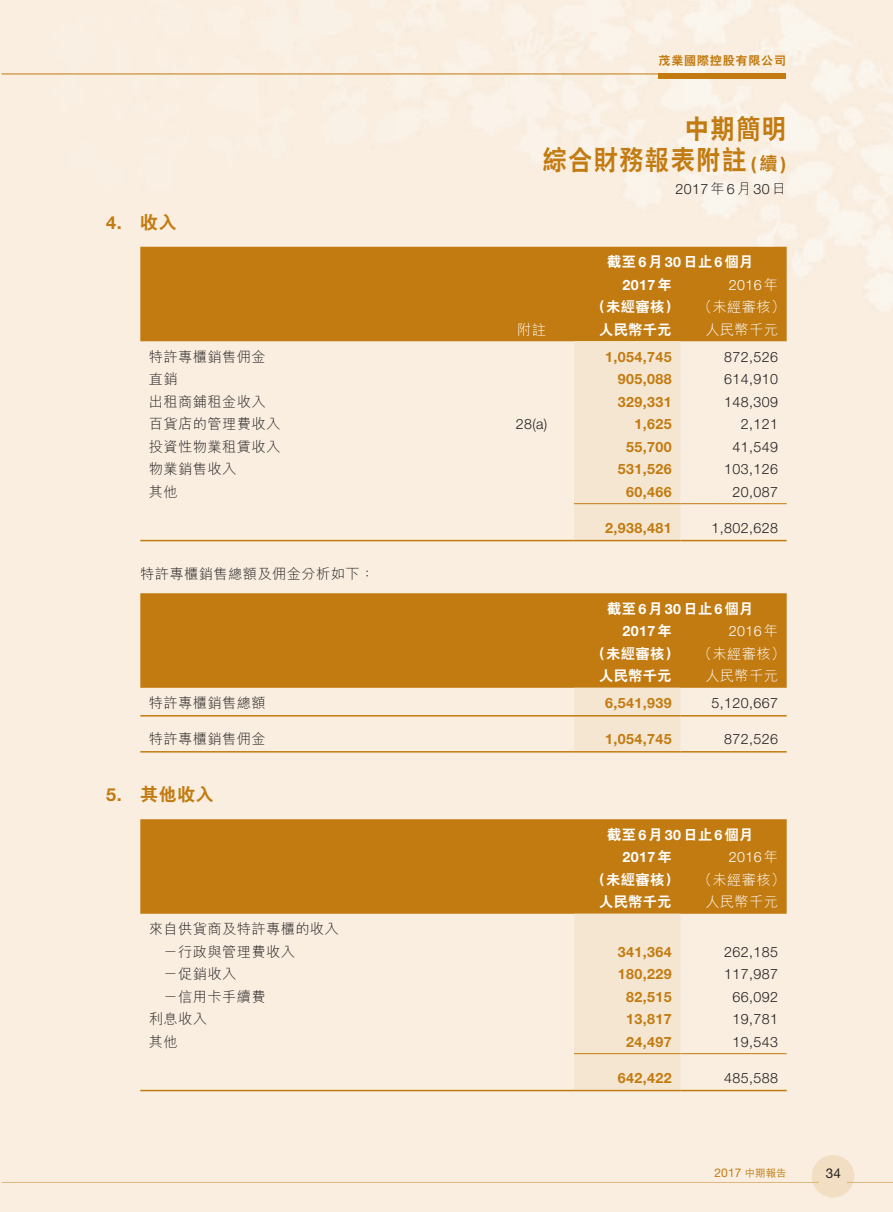
<style>
.page{position:relative;width:893px;height:1212px;background:#fff}
.page>*{position:absolute;margin:0;border:0;box-sizing:border-box;transform-origin:0 0}
.t1{font:800 27px "C Hei 2 HK";letter-spacing:.055em;color:#c27b11;scale:.9 1}
._3__標題{font:700 18px "Helvetica Neue LT Std";color:#c27b11}
._3__標題-2{font:800 18px "C Hei 2 HK";letter-spacing:.03em;color:#c27b11}
._1__內文{font:300 14.25px "Helvetica Neue LT Std";letter-spacing:.03em;color:#231f20}
._1__內文-2{font:300 14.25px "M Hei HK";letter-spacing:.03em;color:#231f20}
._1__內文-3{font:700 14.25px "Helvetica Neue LT Std";letter-spacing:.03em;color:#c27b11}
._1__內文-4{font:800 14.25px "C Hei 2 HK";letter-spacing:.03em;color:#fff}
._1__內文-5{font:300 14.25px "M Hei HK";letter-spacing:.03em;color:#fff}
._1__內文-6{font:300 14.25px "Helvetica Neue LT Std";letter-spacing:.03em;color:#fff}
._1__內文-7{font:700 14.25px "Helvetica Neue LT Std";letter-spacing:.03em;color:#fff}
.t2{font:13.5px "Helvetica Neue LT Std";color:#231f20}
.t3{font:800 12px "C Hei 2 HK";letter-spacing:.07em;color:#c27b11}
.t4{font:12px "Helvetica Neue LT Std";color:#c27b11}
.t5{font:500 10.5px "M Hei HK";color:#c27b11}
.s1{font-family:"C Hei 2 HK";font-weight:800}
.s2{font-family:"M Hei HK"}
.s3{font-family:"Helvetica Neue LT Std";font-weight:700}
</style>
<div class="page">
<div style="left:1px;top:0;width:892px;height:1212px;background:#f9eee0"></div>
<div style="left:812px;top:1155px;width:42px;height:42px;background:#f2dec3;border-radius:50%"></div>
<hr style="left:2px;top:1182px;width:816px;height:1px;background:#dfb57c">
<hr style="left:848px;top:1182px;width:45px;height:1px;background:#dfb57c">
<hr style="left:2px;top:74px;width:784px;height:1px;background:#c27b11">
<div style="left:658px;top:74px;width:128px;height:5px;background:#c27b11"></div>
<div style="left:140px;top:247px;width:647px;height:94px;background:#c27b11"></div>
<div style="left:574px;top:341px;width:106px;height:198px;background:#f5e6d1"></div>
<hr style="left:574px;top:503px;width:106px;height:1px;background:#c27b11">
<hr style="left:680px;top:503px;width:107px;height:1px;background:#c27b11">
<hr style="left:140px;top:540px;width:349px;height:1px;background:#c27b11">
<hr style="left:489px;top:540px;width:85px;height:1px;background:#c27b11">
<hr style="left:574px;top:540px;width:106px;height:1px;background:#c27b11">
<hr style="left:680px;top:540px;width:107px;height:1px;background:#c27b11">
<div style="left:140px;top:593px;width:647px;height:95px;background:#c27b11"></div>
<div style="left:574px;top:688px;width:106px;height:63px;background:#f5e6d1"></div>
<hr style="left:140px;top:715px;width:434px;height:1px;background:#c27b11">
<hr style="left:574px;top:715px;width:106px;height:1px;background:#c27b11">
<hr style="left:680px;top:715px;width:107px;height:1px;background:#c27b11">
<hr style="left:140px;top:751px;width:434px;height:1px;background:#c27b11">
<hr style="left:574px;top:751px;width:106px;height:1px;background:#c27b11">
<hr style="left:680px;top:751px;width:107px;height:1px;background:#c27b11">
<div style="left:140px;top:819px;width:647px;height:95px;background:#c27b11"></div>
<div style="left:574px;top:914px;width:106px;height:175px;background:#f5e6d1"></div>
<hr style="left:574px;top:1053px;width:106px;height:1px;background:#c27b11">
<hr style="left:680px;top:1053px;width:107px;height:1px;background:#c27b11">
<hr style="left:140px;top:1090px;width:434px;height:1px;background:#c27b11">
<hr style="left:574px;top:1090px;width:106px;height:1px;background:#c27b11">
<hr style="left:680px;top:1090px;width:107px;height:1px;background:#c27b11">
<p class="_3__標題" style="left:106px;top:211px;width:17px">4.</p>
<p class="_3__標題-2" style="left:140px;top:213px;width:38px">收入</p>
<p class="_1__內文-2" style="left:149px;top:349px;width:118px">特許專櫃銷售佣金</p>
<p class="_1__內文-2" style="left:149px;top:372px;width:30px">直銷</p>
<p class="_1__內文-2" style="left:149px;top:394px;width:118px">出租商鋪租金收入</p>
<p class="_1__內文-2" style="left:149px;top:417px;width:133px">百貨店的管理費收入</p>
<p class="_1__內文-2" style="left:149px;top:439px;width:133px">投資性物業租賃收入</p>
<p class="_1__內文-2" style="left:149px;top:462px;width:89px">物業銷售收入</p>
<p class="_1__內文-2" style="left:149px;top:484px;width:30px">其他</p>
<p class="_1__內文-2" style="left:140px;top:567px;width:235px">特許專櫃銷售總額及佣金分析如下：</p>
<p class="_3__標題" style="left:106px;top:784px;width:17px">5.</p>
<p class="_1__內文-2" style="left:149px;top:696px;width:118px">特許專櫃銷售總額</p>
<p class="_1__內文-2" style="left:149px;top:732px;width:118px">特許專櫃銷售佣金</p>
<p class="_3__標題-2" style="left:140px;top:785px;width:75px">其他收入</p>
<p class="_1__內文-2" style="left:149px;top:922px;width:192px">來自供貨商及特許專櫃的收入</p>
<p class="_1__內文-2" style="left:163px;top:944px;width:133px">－行政與管理費收入</p>
<p class="_1__內文-2" style="left:163px;top:967px;width:74px">－促銷收入</p>
<p class="_1__內文-2" style="left:163px;top:989px;width:104px">－信用卡手續費</p>
<p class="_1__內文-2" style="left:149px;top:1012px;width:60px">利息收入</p>
<p class="_1__內文-2" style="left:149px;top:1034px;width:30px">其他</p>
<p class="t3" style="left:658px;top:54px;width:129px">茂業國際控股有限公司</p>
<h1 class="t1" style="left:685px;top:115px;width:114px">中期簡明</h1>
<p class="_3__標題" style="left:751px;top:153px;width:37px"><span class="s1">續</span>( (</p>
<h1 class="t1" style="left:543px;top:147px;width:228px">綜合財務報表附註</h1>
<p class="_1__內文" style="left:675px;top:181px;width:112px">2017<span class="s2">年</span>6<span class="s2">月</span>30<span class="s2">日</span></p>
<p class="_1__內文-4" style="left:607px;top:255px;width:148px">截至<span class="s3">6</span>月<span class="s3">30</span>日止<span class="s3">6</span>個月</p>
<p class="_1__內文-6" style="left:729px;top:276px;width:51px">2016 <span class="s2">年</span></p>
<p class="_1__內文-7" style="left:623px;top:276px;width:51px">2017<span class="s1">年</span></p>
<p class="_1__內文-5" style="left:517px;top:322px;width:30px">附註</p>
<p class="_1__內文" style="left:516px;top:416px;width:33px">2 8 (a(</p>
<p class="_1__內文-4" style="left:591px;top:300px;width:89px">（未經審核）</p>
<p class="_1__內文-5" style="left:698px;top:300px;width:89px">（未經審核(</p>
<p class="_1__內文-4" style="left:599px;top:322px;width:74px">人民幣千元</p>
<p class="_1__內文-5" style="left:705px;top:322px;width:74px">人民幣千元</p>
<p class="_1__內文-3" style="left:605px;top:348px;width:68px">1,054,745</p>
<p class="_1__內文" style="left:724px;top:348px;width:55px">872,526</p>
<p class="_1__內文-3" style="left:618px;top:371px;width:55px">905,088</p>
<p class="_1__內文" style="left:724px;top:371px;width:55px">614,910</p>
<p class="_1__內文-3" style="left:618px;top:393px;width:55px">329,331</p>
<p class="_1__內文" style="left:724px;top:393px;width:55px">148,309</p>
<p class="_1__內文-3" style="left:635px;top:416px;width:39px">1,625</p>
<p class="_1__內文" style="left:741px;top:416px;width:39px">2,121</p>
<p class="_1__內文-3" style="left:626px;top:438px;width:47px">55,700</p>
<p class="_1__內文" style="left:733px;top:438px;width:47px">41,549</p>
<p class="_1__內文-3" style="left:618px;top:461px;width:55px">531,526</p>
<p class="_1__內文" style="left:724px;top:461px;width:55px">103,126</p>
<p class="_1__內文-3" style="left:626px;top:483px;width:47px">60,466</p>
<p class="_1__內文" style="left:733px;top:483px;width:47px">20,087</p>
<p class="_1__內文-3" style="left:605px;top:519px;width:68px">2,938,481</p>
<p class="_1__內文" style="left:712px;top:519px;width:68px">1,802,628</p>
<p class="_1__內文-4" style="left:607px;top:601px;width:148px">截至<span class="s3">6</span>月<span class="s3">30</span>日止<span class="s3">6</span>個月</p>
<p class="_1__內文-6" style="left:729px;top:623px;width:51px">2016 <span class="s2">年</span></p>
<p class="_1__內文-7" style="left:623px;top:622px;width:51px">2017<span class="s1">年</span></p>
<p class="_1__內文-4" style="left:591px;top:646px;width:89px">（未經審核）</p>
<p class="_1__內文-5" style="left:698px;top:646px;width:89px">（未經審核(</p>
<p class="_1__內文-4" style="left:599px;top:669px;width:74px">人民幣千元</p>
<p class="_1__內文-5" style="left:705px;top:669px;width:74px">人民幣千元</p>
<p class="_1__內文-3" style="left:605px;top:694px;width:68px">6,541,939</p>
<p class="_1__內文" style="left:712px;top:695px;width:68px">5,120,667</p>
<p class="_1__內文-3" style="left:605px;top:730px;width:68px">1,054,745</p>
<p class="_1__內文" style="left:724px;top:731px;width:55px">872,526</p>
<p class="_1__內文-4" style="left:607px;top:827px;width:148px">截至<span class="s3">6</span>月<span class="s3">30</span>日止<span class="s3">6</span>個月</p>
<p class="_1__內文-6" style="left:729px;top:849px;width:51px">2016 <span class="s2">年</span></p>
<p class="_1__內文-7" style="left:623px;top:848px;width:51px">2017<span class="s1">年</span></p>
<p class="_1__內文-4" style="left:591px;top:872px;width:89px">（未經審核）</p>
<p class="_1__內文-5" style="left:698px;top:872px;width:89px">（未經審核(</p>
<p class="_1__內文-4" style="left:599px;top:895px;width:74px">人民幣千元</p>
<p class="_1__內文-5" style="left:705px;top:895px;width:74px">人民幣千元</p>
<p class="_1__內文-3" style="left:618px;top:943px;width:55px">341,364</p>
<p class="_1__內文" style="left:724px;top:943px;width:55px">262,185</p>
<p class="_1__內文-3" style="left:618px;top:965px;width:55px">180,229</p>
<p class="_1__內文" style="left:724px;top:966px;width:55px">117,987</p>
<p class="_1__內文-3" style="left:626px;top:988px;width:47px">82,515</p>
<p class="_1__內文" style="left:733px;top:988px;width:47px">66,092</p>
<p class="_1__內文-3" style="left:626px;top:1010px;width:47px">13,817</p>
<p class="_1__內文" style="left:733px;top:1011px;width:47px">19,781</p>
<p class="_1__內文-3" style="left:626px;top:1033px;width:47px">24,497</p>
<p class="_1__內文" style="left:733px;top:1033px;width:47px">19,543</p>
<p class="_1__內文-3" style="left:618px;top:1069px;width:55px">642,422</p>
<p class="_1__內文" style="left:724px;top:1069px;width:55px">485,588</p>
<p class="t5" style="left:745px;top:1166px;width:43px">中期報告</p>
<p class="t4" style="left:715px;top:1166px;width:28px">2017</p>
<p class="t2" style="left:826px;top:1165px;width:17px">34</p>
</div>
